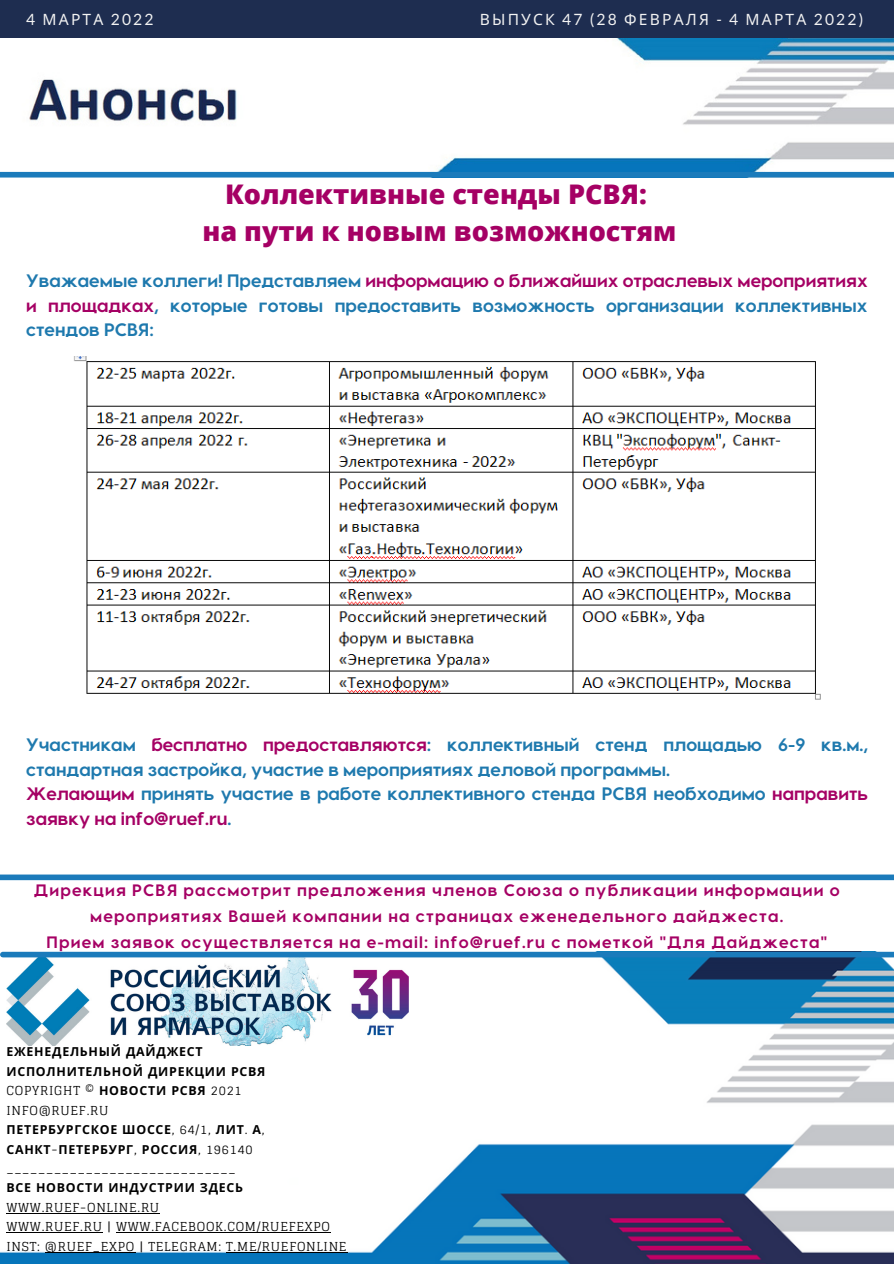
<style>
.page{position:relative;width:894px;height:1264px;background:#fff}
.page>*{position:absolute;margin:0;border:0;box-sizing:border-box;transform-origin:0 0}
.t1{font:800 27px "Open Sans";color:#a50064}
.t2{font:700 18px/24.8px "Visby CF";color:#1e79ae}
.t3{font:700 16.5px/26px "Visby CF";letter-spacing:.07em;color:#a50064;text-align:center}
.t4{font:15.6px "Noto Sans";letter-spacing:.14em;color:#f2f2f2}
.t5{font:15.6px "Lato";color:#f2f2f2}
.t6{font:12.45px "Glegoo";letter-spacing:.06em;color:#000}
.t7{font:700 12.45px "Noto Sans";letter-spacing:.06em;color:#000}
.s1{font-family:"Noto Sans"}
.s2{font-family:"Lato"}
.s3{color:#a50064}
.s4{font-family:"Noto Sans";font-weight:700}
.s5{font-family:"Glegoo";font-weight:400}
</style>
<div class="page">
<div style="left:0;top:0;width:893px;height:38px;background:#1e2d50"></div>
<img style="left:0;top:951px;width:893px;height:312px">
<img style="left:6px;top:957px;width:402px;height:88px">
<div style="left:3px;top:951px;width:890px;height:6px;background:#1b7bbb"></div>
<div style="left:0;top:874px;width:893px;height:6px;background:#1b7bbb"></div>
<img style="left:4px;top:38px;width:889px;height:140px">
<div style="left:0;top:172px;width:893px;height:5px;background:#1b7bbb"></div>
<img style="left:74px;top:357px;width:747px;height:343px">
<hr style="left:6px;top:1212px;width:154px;height:1px;background:#000">
<hr style="left:6px;top:1232px;width:97px;height:1px;background:#000">
<hr style="left:116px;top:1232px;width:215px;height:1px;background:#000">
<hr style="left:45px;top:1251px;width:90px;height:1px;background:#000">
<hr style="left:226px;top:1251px;width:121px;height:1px;background:#000">
<p class="t5" style="left:26px;top:10px;width:129px">4 <span class="s1">МАРТА</span> 2022</p>
<p class="t4" style="left:479px;top:8px;width:385px">ВЫПУСК <span class="s2">47 (28</span> ФЕВРАЛЯ <span class="s2">- 4</span> МАРТА <span class="s2">2022)</span></p>
<p class="t1" style="left:225px;top:175px;width:423px">Коллективные стенды РСВЯ:</p>
<p class="t1" style="left:202px;top:212px;width:475px">на пути к новым возможностям</p>
<p class="t2" style="left:26px;top:267px;width:842px;text-align:justify">Уважаемые коллеги! Представляем <span class="s3">информацию о ближайших отраслевых мероприятиях и площадках</span>, которые готовы предоставить возможность организации коллективных стендов РСВЯ:</p>
<p class="t2" style="left:26px;top:731px;width:843px">Участникам <span class="s3">бесплатно предоставляются</span>: коллективный стенд площадью 6-9 кв.м., стандартная застройка, участие в мероприятиях деловой программы.</p>
<p class="t2" style="left:26px;top:780px;width:843px"><span class="s3">Желающим</span> принять участие в работе коллективного стенда РСВЯ необходимо <span class="s3">направить заявку на info@ruef.ru</span>.</p>
<p class="t3" style="left:34px;top:876px;width:807px">Дирекция РСВЯ рассмотрит предложения членов Союза о публикации информации о мероприятиях Вашей компании на страницах еженедельного дайджеста.</p>
<p class="t3" style="left:47px;top:928px;width:781px">Прием заявок осуществляется на e-mail: info@ruef.ru с пометкой "Для Дайджеста"</p>
<p class="t7" style="left:6px;top:1043px;width:198px">ЕЖЕНЕДЕЛЬНЫЙ ДАЙДЖЕСТ</p>
<p class="t7" style="left:6px;top:1062px;width:260px">ИСПОЛНИТЕЛЬНОЙ ДИРЕКЦИИ РСВЯ</p>
<p class="t6" style="left:6px;top:1083px;width:237px">COPYRIGHT © <span class="s4">НОВОСТИ РСВЯ</span> 2021</p>
<p class="t6" style="left:6px;top:1103px;width:103px">INFO@RUEF.RU</p>
<p class="t7" style="left:6px;top:1120px;width:260px">ПЕТЕРБУРГСКОЕ ШОССЕ<span class="s5">, 64/1,</span> ЛИТ<span class="s5">.</span> А<span class="s5">,</span></p>
<p class="t7" style="left:6px;top:1140px;width:248px">САНКТ<span class="s5">-</span>ПЕТЕРБУРГ<span class="s5">,</span> РОССИЯ<span class="s5">, 196140</span></p>
<p class="t6" style="left:6px;top:1161px;width:231px">_____________________________</p>
<p class="t7" style="left:6px;top:1178px;width:238px">ВСЕ НОВОСТИ ИНДУСТРИИ ЗДЕСЬ</p>
<p class="t6" style="left:6px;top:1200px;width:154px">WWW.RUEF-ONLINE.RU</p>
<p class="t6" style="left:6px;top:1219px;width:325px">WWW.RUEF.RU | WWW.FACEBOOK.COM/RUEFEXPO</p>
<p class="t6" style="left:6px;top:1238px;width:341px">INST: @RUEF_EXPO | TELEGRAM: T.ME/RUEFONLINE</p>
</div>
